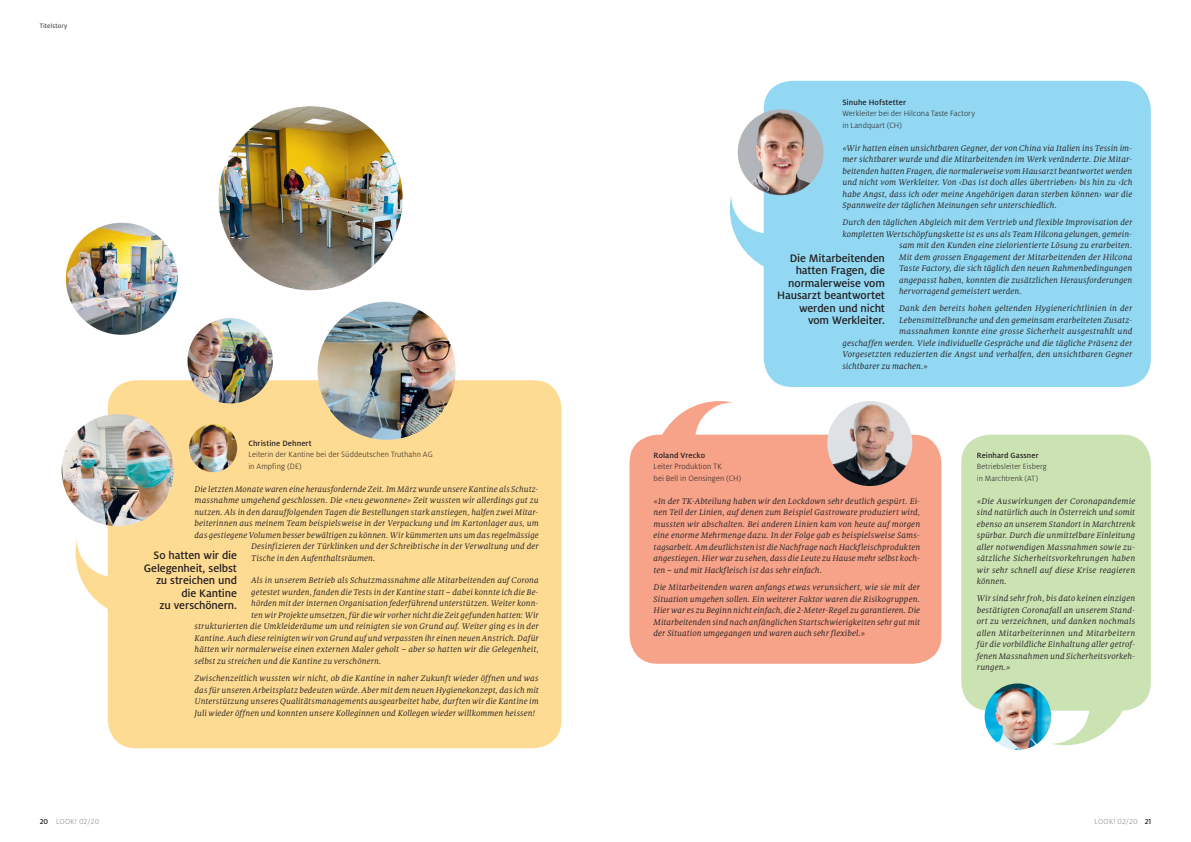
<style>
.page{position:relative;width:1191px;height:842px;background:#fff}
.page>*{position:absolute;margin:0;border:0;box-sizing:border-box;transform-origin:0 0}
.t1{font:500 12px/12.5px "Milo Pro";letter-spacing:-.01em;color:#231f20;text-align:right}
.t2{font:italic 9px/11.5px "Milo Serif Pro";letter-spacing:.01em;color:#231f20;text-align:justify}
.t3{font:300 8.5px/11.5px "Milo Pro";letter-spacing:.005em;color:#231f20}
.t4{font:500 8.5px "Milo Pro";letter-spacing:.01em;color:#231f20}
.t5{font:300 8.3px/11.5px "Milo Pro";letter-spacing:.005em;color:#231f20}
.t6{font:500 8.3px "Milo Pro";letter-spacing:.01em;color:#231f20}
.t7{font:300 8px "Milo Pro";letter-spacing:.025em;color:#808285}
.t8{font:7px "Milo Pro";letter-spacing:.02em;color:#231f20}
.s1{font-weight:500;color:#231f20}
</style>
<div class="page">
<div style="left:108px;top:380px;width:453px;height:368px;background:#fedb92;border-radius:28px"></div>
<img style="left:62px;top:414px;width:112px;height:112px;border-radius:56px">
<img style="left:219px;top:106px;width:184px;height:184px;border-radius:92px">
<img style="left:317px;top:302px;width:138px;height:138px;border-radius:69px">
<img style="left:66px;top:223px;width:112px;height:112px;border-radius:56px">
<svg style="left:75px;top:539px;width:33px;height:72px"></svg>
<img style="left:187px;top:318px;width:86px;height:85px;border-radius:43px">
<img style="left:189px;top:424px;width:48px;height:48px;border-radius:24px">
<div style="left:961px;top:435px;width:189px;height:276px;background:#cbe3b3;border-radius:28px"></div>
<div style="left:629px;top:435px;width:312px;height:229px;background:#f7a389;border-radius:28px"></div>
<div style="left:763px;top:81px;width:387px;height:306px;background:#92d8f3;border-radius:28px"></div>
<svg style="left:730px;top:195px;width:34px;height:72px"></svg>
<img style="left:737px;top:109px;width:86px;height:86px;border-radius:43px">
<img style="left:827px;top:401px;width:85px;height:85px;border-radius:43px">
<svg style="left:661px;top:401px;width:72px;height:34px"></svg>
<img style="left:984px;top:683px;width:67px;height:67px;border-radius:33px">
<svg style="left:1051px;top:710px;width:72px;height:35px"></svg>
<p class="t8" style="left:40px;top:22px;width:29px">Titelstory</p>
<p class="t7" style="left:40px;top:817px;width:61px"><span class="s1">20</span> LOOK! 02/20</p>
<p class="t4" style="left:248px;top:438px;width:65px">Christine Dehnert</p>
<p class="t3" style="left:248px;top:449px;width:186px">Leiterin der Kantine bei der Süddeutschen Truthahn AG in Ampfing (DE)</p>
<p class="t2" style="left:194px;top:483px;width:346px">Die letzten Monate waren eine herausfordernde Zeit. Im März wurde unsere Kantine als Schutz-</p>
<p class="t2" style="left:194px;top:494px;width:346px">massnahme umgehend geschlossen. Die «neu gewonnene» Zeit wussten wir allerdings gut zu</p>
<p class="t2" style="left:194px;top:506px;width:346px">nutzen. Als in den darauffolgenden Tagen die Bestellungen stark anstiegen, halfen zwei Mitar-</p>
<p class="t2" style="left:194px;top:517px;width:346px">beiterinnen aus meinem Team beispielsweise in der Verpackung und im Kartonlager aus, um</p>
<p class="t2" style="left:194px;top:529px;width:346px">das gestiegene Volumen besser bewältigen zu können. Wir kümmerten uns um das regelmässige</p>
<p class="t2" style="left:251px;top:540px;width:289px">Desinfizieren der Türklinken und der Schreibtische in der Verwaltung und der</p>
<p class="t2" style="left:251px;top:552px;width:126px">Tische in den Aufenthaltsräumen.</p>
<p class="t2" style="left:251px;top:575px;width:289px">Als in unserem Betrieb als Schutzmassnahme alle Mitarbeitenden auf Corona</p>
<p class="t2" style="left:251px;top:586px;width:289px">getestet wurden, fanden die Tests in der Kantine statt – dabei konnte ich die Be-</p>
<p class="t2" style="left:251px;top:598px;width:289px">hörden mit der internen Organisation federführend unterstützen. Weiter konn-</p>
<p class="t2" style="left:251px;top:609px;width:289px">ten wir Projekte umsetzen, für die wir vorher nicht die Zeit gefunden hatten: Wir</p>
<p class="t2" style="left:194px;top:621px;width:346px">strukturierten die Umkleideräume um und reinigten sie von Grund auf. Weiter ging es in der</p>
<p class="t2" style="left:194px;top:632px;width:346px">Kantine. Auch diese reinigten wir von Grund auf und verpassten ihr einen neuen Anstrich. Dafür</p>
<p class="t2" style="left:194px;top:644px;width:346px">hätten wir normalerweise einen externen Maler geholt – aber so hatten wir die Gelegenheit,</p>
<p class="t2" style="left:194px;top:655px;width:188px">selbst zu streichen und die Kantine zu verschönern.</p>
<p class="t2" style="left:194px;top:672px;width:346px">Zwischenzeitlich wussten wir nicht, ob die Kantine in naher Zukunft wieder öffnen und was das für unseren Arbeitsplatz bedeuten würde. Aber mit dem neuen Hygienekonzept, das ich mit Unterstützung unseres Qualitätsmanagements ausgearbeitet habe, durften wir die Kantine im Juli wieder öffnen und konnten unsere Kolleginnen und Kollegen wieder willkommen heissen!</p>
<h1 class="t1" style="left:144px;top:549px;width:95px">So hatten wir die<br>Gelegenheit, selbst zu streichen und die Kantine<br>zu verschönern.</h1>
<p class="t4" style="left:842px;top:97px;width:65px">Sinuhe Hofstetter</p>
<p class="t3" style="left:842px;top:108px;width:134px">Werkleiter bei der Hilcona Taste Factory in Landquart (CH)</p>
<p class="t2" style="left:842px;top:142px;width:291px">«Wir hatten einen unsichtbaren Gegner, der von China via Italien ins Tessin im&shy;mer sichtbarer wurde und die Mitarbeitenden im Werk veränderte. Die Mitar&shy;beitenden hatten Fragen, die normalerweise vom Hausarzt beantwortet werden und nicht vom Werkleiter. Von ‹Das ist doch alles übertrieben› bis hin zu ‹Ich habe Angst, dass ich oder meine Angehörigen daran sterben können› war die Spannweite der täglichen Meinungen sehr unterschiedlich.</p>
<p class="t2" style="left:842px;top:217px;width:291px">Durch den täglichen Abgleich mit dem Vertrieb und flexible Improvisation der</p>
<p class="t2" style="left:842px;top:228px;width:291px">kompletten Wertschöpfungskette ist es uns als Team Hilcona gelungen, gemein-</p>
<p class="t2" style="left:899px;top:240px;width:235px">sam mit den Kunden eine zielorientierte Lösung zu erarbeiten.</p>
<p class="t2" style="left:899px;top:251px;width:235px">Mit dem grossen Engagement der Mitarbeitenden der Hilcona</p>
<p class="t2" style="left:899px;top:263px;width:235px">Taste Factory, die sich täglich den neuen Rahmenbedingungen</p>
<p class="t2" style="left:899px;top:274px;width:235px">angepasst haben, konnten die zusätzlichen Herausforderungen</p>
<p class="t2" style="left:899px;top:286px;width:124px">hervorragend gemeistert werden.</p>
<p class="t2" style="left:899px;top:303px;width:235px">Dank den bereits hohen geltenden Hygienerichtlinien in der</p>
<p class="t2" style="left:899px;top:314px;width:235px">Lebensmittelbranche und den gemeinsam erarbeiteten Zusatz-</p>
<p class="t2" style="left:899px;top:326px;width:235px">massnahmen konnte eine grosse Sicherheit ausgestrahlt und</p>
<p class="t2" style="left:842px;top:337px;width:291px">geschaffen werden. Viele individuelle Gespräche und die tägliche Präsenz der</p>
<p class="t2" style="left:842px;top:349px;width:291px">Vorgesetzten reduzierten die Angst und verhalfen, den unsichtbaren Gegner</p>
<p class="t2" style="left:842px;top:360px;width:87px">sichtbarer zu machen.»</p>
<h1 class="t1" style="left:777px;top:252px;width:109px">Die Mitarbeitenden hatten Fragen, die normalerweise vom<br>Hausarzt beantwortet werden und nicht vom Werkleiter.</h1>
<p class="t4" style="left:653px;top:450px;width:53px">Roland Vrecko</p>
<p class="t3" style="left:653px;top:461px;width:89px">Leiter Produktion TK<br>bei Bell in Oensingen (CH)</p>
<p class="t2" style="left:653px;top:495px;width:268px">«In der TK-Abteilung haben wir den Lockdown sehr deutlich gespürt. Ei&shy;nen Teil der Linien, auf denen zum Beispiel Gastroware produziert wird, mussten wir abschalten. Bei anderen Linien kam von heute auf morgen eine enorme Mehrmenge dazu. In der Folge gab es beispielsweise Sams&shy;tagsarbeit. Am deutlichsten ist die Nachfrage nach Hackfleischprodukten angestiegen. Hier war zu sehen, dass die Leute zu Hause mehr selbst koch&shy;ten – und mit Hackfleisch ist das sehr einfach.</p>
<p class="t2" style="left:653px;top:581px;width:268px">Die Mitarbeitenden waren anfangs etwas verunsichert, wie sie mit der Situation umgehen sollen. Ein weiterer Faktor waren die Risikogruppen.<br>Hier war es zu Beginn nicht einfach, die 2-Meter-Regel zu garantieren. Die Mitarbeitenden sind nach anfänglichen Startschwierigkeiten sehr gut mit der Situation umgegangen und waren auch sehr flexibel.»</p>
<p class="t6" style="left:976px;top:451px;width:63px">Reinhard Gassner</p>
<p class="t5" style="left:976px;top:461px;width:71px">Betriebsleiter Eisberg in Marchtrenk (AT)</p>
<p class="t2" style="left:976px;top:495px;width:160px">«Die Auswirkungen der Coronapandemie sind natürlich auch in Österreich und somit ebenso an unserem Standort in Marchtrenk spürbar. Durch die unmittelbare Einleitung aller notwendigen Massnahmen sowie zu&shy;sätzliche Sicherheitsvorkehrungen haben wir sehr schnell auf diese Krise reagieren können.</p>
<p class="t2" style="left:976px;top:593px;width:160px">Wir sind sehr froh, bis dato keinen einzigen bestätigten Coronafall an unserem Stand&shy;ort zu verzeichnen, und danken nochmals allen Mitarbeiterinnen und Mitarbeitern für die vorbildliche Einhaltung aller getrof&shy;fenen Massnahmen und Sicherheitsvorkeh&shy;rungen.»</p>
<p class="t7" style="left:1094px;top:817px;width:58px">LOOK! 02/20 <span class="s1">21</span></p>
</div>
